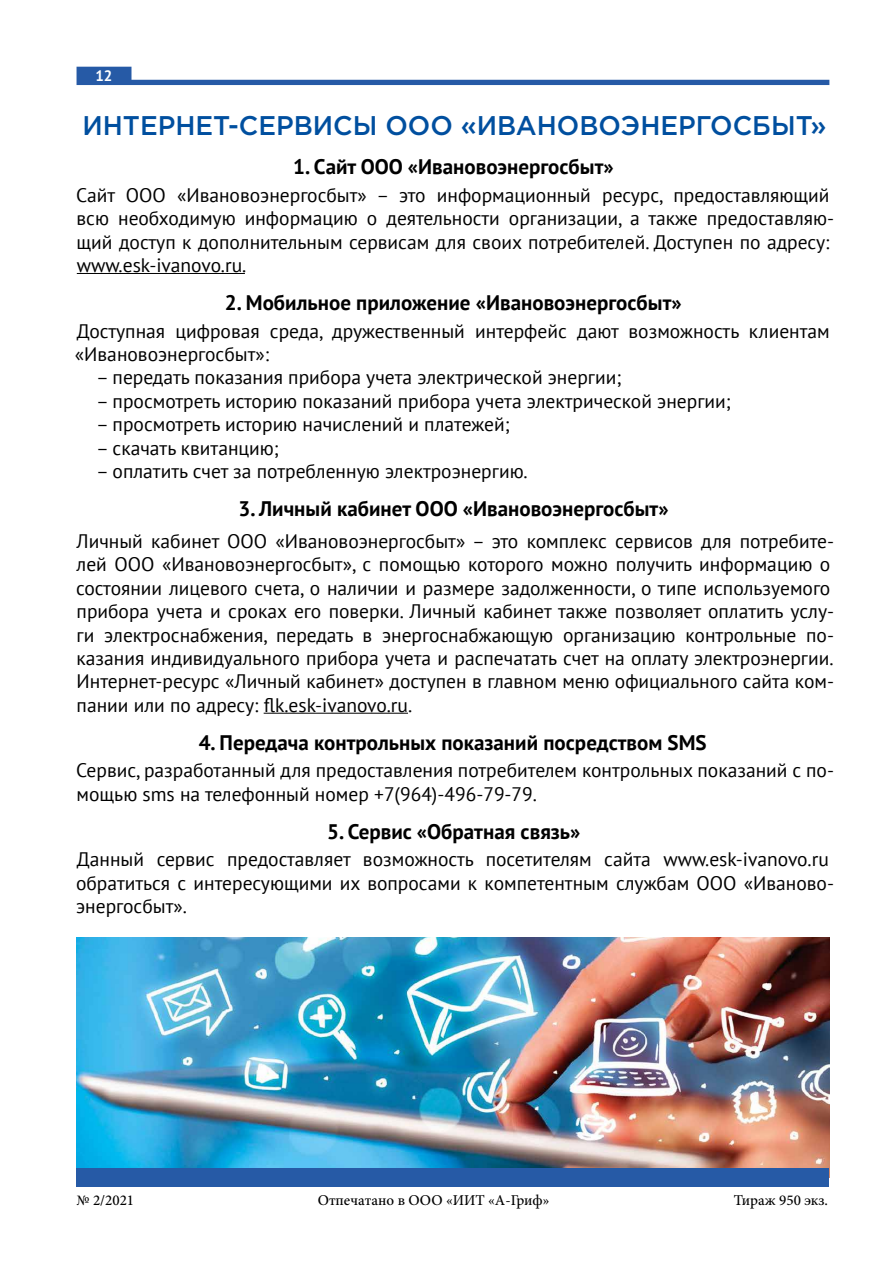
<style>
.page{position:relative;width:893px;height:1263px;background:#fff}
.page>*{position:absolute;margin:0;border:0;box-sizing:border-box;transform-origin:0 0}
.t1{font:500 27px "Gotham Pro";color:#004f9f}
.t2{font:700 21px "PT Sans";color:#000}
.t3{font:19.5px/23.4px "PT Sans";color:#000}
.t4{font:500 15px "Minion Pro";color:#000}
.t5{font:700 15px "PT Sans";color:#fff}
</style>
<div class="page">
<svg style="left:77px;top:67px;width:752px;height:18px"></svg>
<img style="left:77px;top:938px;width:752px;height:230px">
<div style="left:76px;top:1168px;width:753px;height:18px;background:#265aa6"></div>
<hr style="left:77px;top:273px;width:168px;height:1px;background:#000">
<hr style="left:264px;top:713px;width:144px;height:1px;background:#000">
<p class="t5" style="left:95px;top:66px;width:19px">12</p>
<h1 class="t1" style="left:82px;top:110px;width:746px">ИНТЕРНЕТ-СЕРВИСЫ ООО «ИВАНОВОЭНЕРГОСБЫТ»</h1>
<p class="t2" style="left:293px;top:153px;width:322px">1. Сайт ООО «Ивановоэнергосбыт»</p>
<p class="t3" style="left:76px;top:183px;width:759px">Сайт ООО «Ивановоэнергосбыт» – это информационный ресурс, предоставляющий всю необходимую информацию о деятельности организации, а также предоставляю&shy;щий доступ к дополнительным сервисам для своих потребителей. Доступен по адресу: www.esk-ivanovo.ru.</p>
<p class="t2" style="left:225px;top:289px;width:458px">2. Мобильное приложение «Ивановоэнергосбыт»</p>
<p class="t3" style="left:75px;top:319px;width:756px">Доступная цифровая среда, дружественный интерфейс дают возможность клиентам «Ивановоэнергосбыт»:</p>
<p class="t3" style="left:96px;top:365px;width:527px">– передать показания прибора учета электрической энергии;</p>
<p class="t3" style="left:96px;top:389px;width:636px">– просмотреть историю показаний прибора учета электрической энергии;</p>
<p class="t3" style="left:96px;top:412px;width:415px">– просмотреть историю начислений и платежей;</p>
<p class="t3" style="left:96px;top:436px;width:184px">– скачать квитанцию;</p>
<p class="t3" style="left:96px;top:459px;width:433px">– оплатить счет за потребленную электроэнергию.</p>
<p class="t2" style="left:239px;top:495px;width:432px">3. Личный кабинет ООО «Ивановоэнергосбыт»</p>
<p class="t3" style="left:76px;top:529px;width:760px">Личный кабинет ООО «Ивановоэнергосбыт» – это комплекс сервисов для потребите&shy;лей ООО «Ивановоэнергосбыт», с помощью которого можно получить информацию о состоянии лицевого счета, о наличии и размере задолженности, о типе используемого прибора учета и сроках его поверки. Личный кабинет также позволяет оплатить услу&shy;ги электроснабжения, передать в энергоснабжающую организацию контрольные по&shy;казания индивидуального прибора учета и распечатать счет на оплату электроэнергии.<br>Интернет-ресурс «Личный кабинет» доступен в главном меню официального сайта ком&shy;пании или по адресу: flk.esk-ivanovo.ru.</p>
<p class="t2" style="left:199px;top:728px;width:509px">4. Передача контрольных показаний посредством SMS</p>
<p class="t3" style="left:76px;top:758px;width:759px">Сервис, разработанный для предоставления потребителем контрольных показаний с по&shy;мощью sms на телефонный номер +7(964)-496-79-79.</p>
<p class="t2" style="left:327px;top:817px;width:255px">5. Сервис «Обратная связь»</p>
<p class="t3" style="left:76px;top:847px;width:757px">Данный сервис предоставляет возможность посетителям сайта www.esk-ivanovo.ru обратиться с интересующими их вопросами к компетентным службам ООО «Иваново&shy;энергосбыт».</p>
<p class="t4" style="left:77px;top:1190px;width:59px">№ 2/2021</p>
<p class="t4" style="left:318px;top:1190px;width:233px">Отпечатано в ООО «ИИТ «А-Гриф»</p>
<p class="t4" style="left:734px;top:1190px;width:96px">Тираж 950 экз.</p>
</div>
